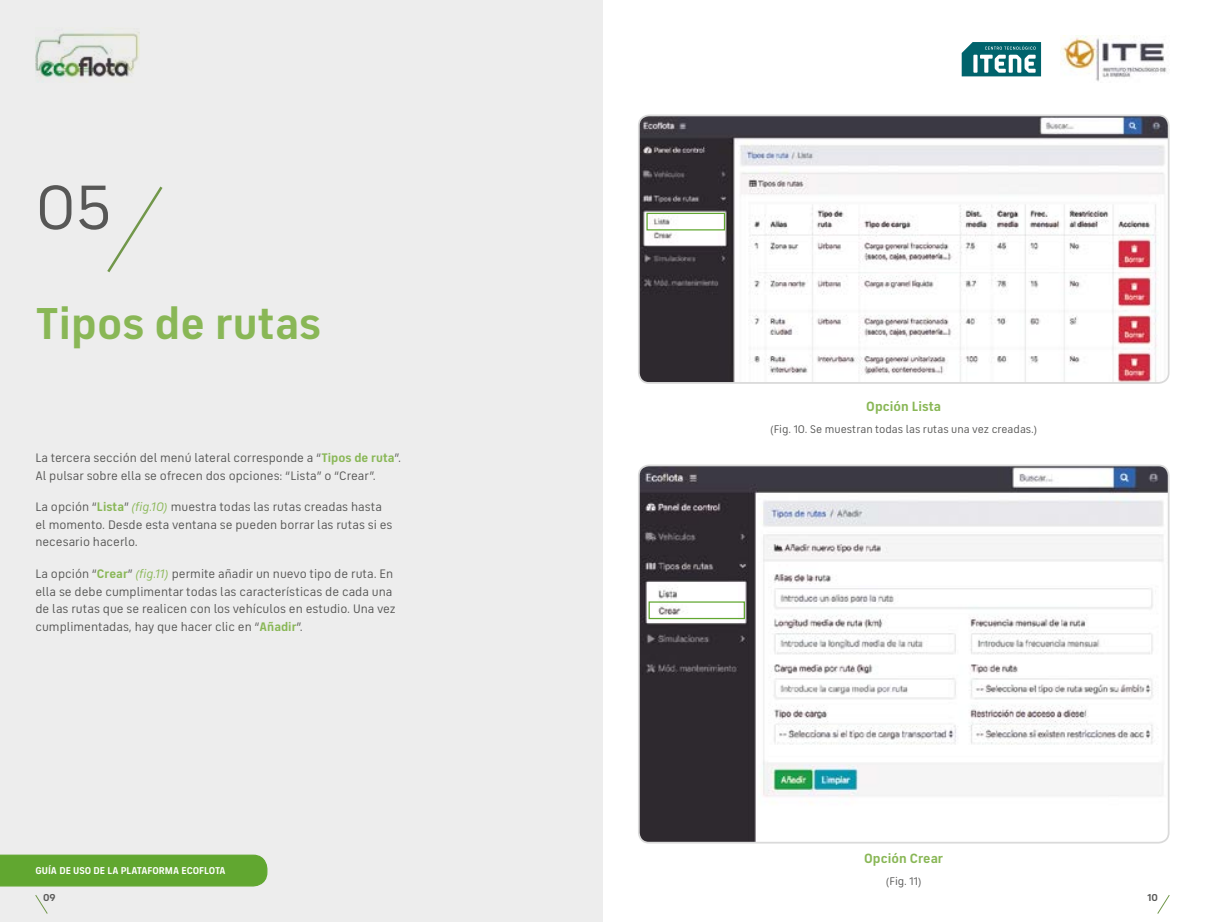
<style>
.page{position:relative;width:1205px;height:922px;background:#fff}
.page>*{position:absolute;margin:0;border:0;box-sizing:border-box;transform-origin:0 0}
.t1{font:63.75px "FS Industrie";color:#575756}
.t2{font:700 45px "FS Industrie";color:#89b756}
.t3{font:700 13.5px "FS Industrie";color:#89b756}
.t4{font:12.5px/17.5px "FS Industrie";color:#575756}
.t5{font:11.25px "FS Industrie";color:#575756}
.t6{font:700 10.12px "FS Industrie";color:#575756}
.t7{font:700 10px "FS Industrie";color:#fff}
.s1{font-weight:700;color:#89b756}
.s2{font-style:italic;color:#89b756}
</style>
<div class="page">
<div style="left:0;top:0;width:602px;height:921px;background:#ededed"></div>
<div style="left:0;top:854px;width:267px;height:32px;background:#61a730"></div>
<img style="left:35px;top:31px;width:105px;height:51px">
<img style="left:1060px;top:35px;width:107px;height:47px">
<svg style="left:961px;top:42px;width:81px;height:35px"></svg>
<svg style="left:961px;top:42px;width:80px;height:34px"></svg>
<svg style="left:107px;top:186px;width:56px;height:87px"></svg>
<img style="left:641px;top:117px;width:527px;height:264px">
<div style="left:638px;top:114px;width:531px;height:270px;border:2px solid #dadada;border-radius:10px"></div>
<img style="left:639px;top:467px;width:529px;height:375px">
<div style="left:638px;top:464px;width:531px;height:379px;border:2px solid #dadada;border-radius:10px"></div>
<div style="left:646px;top:213px;width:79px;height:17px;border:1px solid #61a730"></div>
<div style="left:648px;top:601px;width:97px;height:18px;border:1px solid #61a730"></div>
<svg style="left:1157px;top:895px;width:13px;height:19px"></svg>
<svg style="left:35px;top:895px;width:13px;height:19px"></svg>
<h1 class="t1" style="left:35px;top:170px;width:77px">05</h1>
<h2 class="t2" style="left:35px;top:296px;width:287px">Tipos de rutas</h2>
<p class="t4" style="left:35px;top:449px;width:367px">La tercera sección del menú lateral corresponde a “<span class="s1">Tipos de ruta</span>”.<br>Al pulsar sobre ella se ofrecen dos opciones: “Lista” o “Crear”.</p>
<p class="t4" style="left:35px;top:498px;width:359px">La opción “<span class="s1">Lista</span>” <span class="s2">(fig.10)</span> muestra todas las rutas creadas hasta el momento. Desde esta ventana se pueden borrar las rutas si es necesario hacerlo.</p>
<p class="t4" style="left:35px;top:565px;width:362px">La opción “<span class="s1">Crear</span>” <span class="s2">(fig.11)</span> permite añadir un nuevo tipo de ruta. En ella se debe cumplimentar todas las características de cada una de las rutas que se realicen con los vehículos en estudio. Una vez cumplimentadas, hay que hacer clic en “<span class="s1">Añadir</span>”.</p>
<p class="t7" style="left:35px;top:864px;width:192px">GUÍA DE USO DE LA PLATAFORMA ECOFLOTA</p>
<p class="t3" style="left:866px;top:397px;width:76px">Opción Lista</p>
<p class="t5" style="left:770px;top:422px;width:269px">(Fig. 10. Se muestran todas las rutas una vez creadas.)</p>
<p class="t3" style="left:864px;top:849px;width:81px">Opción Crear</p>
<p class="t5" style="left:886px;top:874px;width:37px">(Fig. 11)</p>
<p class="t6" style="left:43px;top:891px;width:14px">09</p>
<p class="t6" style="left:1147px;top:891px;width:12px">10</p>
</div>
